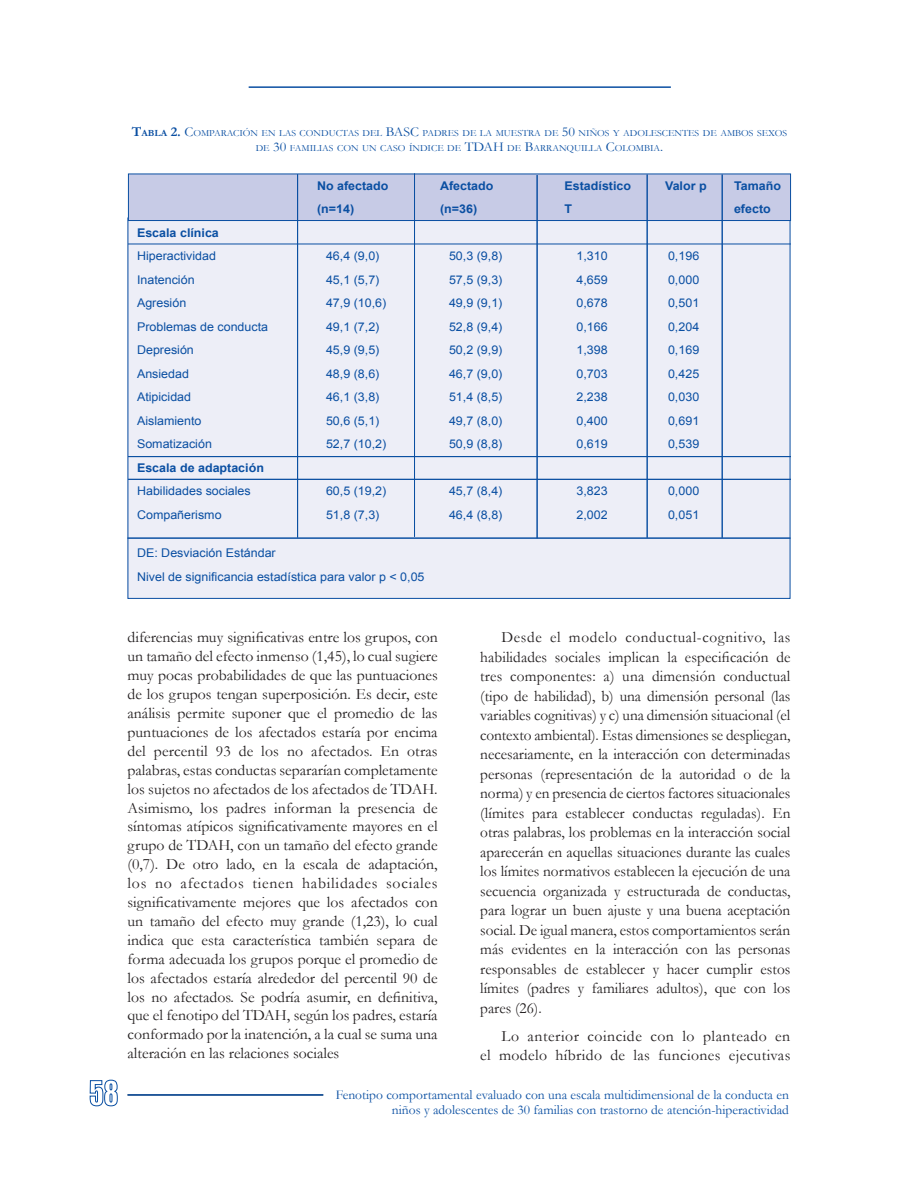
<style>
.page{position:relative;width:918px;height:1188px;background:#fff}
.page>*{position:absolute;margin:0;border:0;box-sizing:border-box;transform-origin:0 0}
.t1{font:15.75px/18.9px "Garamond";color:#231f20;text-align:justify}
.t2{font:15.75px/19.5px "Garamond";letter-spacing:.025em;color:#231f20;text-align:right}
.t3{font:13.5px/15px "Garamond";color:#0a4fa2;text-align:right}
.t4{font:12px/23.5px "Arial";color:#0a4fa2;scale:1.04 1}
.t5{font:700 12px "Arial";color:#0a4fa2;scale:1.04 1}
.t6{font:9.45px/15px "Garamond";color:#0a4fa2;text-align:center;scale:1.04 1}
.s1{font-weight:700;font-size:13.5px}
.s2{font-weight:700}
.s3{font-size:13.5px}
</style>
<div class="page">
<hr style="left:249px;top:86px;width:422px;height:2px;background:#0a4fa2">
<svg style="left:90px;top:1080px;width:28px;height:26px"></svg>
<hr style="left:128px;top:1094px;width:195px;height:2px;background:#0a4fa2">
<div style="left:128px;top:218px;width:662px;height:380px;background:#edeef7"></div>
<div style="left:128px;top:174px;width:663px;height:47px;background:#c7cbe6"></div>
<div style="left:128px;top:174px;width:663px;height:47px;border:1px solid #0a4fa2"></div>
<hr style="left:128px;top:538px;width:662px;height:1px;background:#0a4fa2">
<hr style="left:722px;top:175px;width:1px;height:363px;background:#0a4fa2">
<hr style="left:128px;top:456px;width:663px;height:1px;background:#0a4fa2">
<hr style="left:128px;top:479px;width:663px;height:1px;background:#0a4fa2">
<hr style="left:128px;top:244px;width:663px;height:1px;background:#0a4fa2">
<hr style="left:647px;top:175px;width:1px;height:363px;background:#0a4fa2">
<hr style="left:537px;top:175px;width:1px;height:363px;background:#0a4fa2">
<hr style="left:414px;top:174px;width:1px;height:363px;background:#0a4fa2">
<hr style="left:297px;top:174px;width:1px;height:363px;background:#0a4fa2">
<p class="t6" style="left:132px;top:126px;width:632px"><span class="s1">T</span><span class="s2">ABLA</span> <span class="s1">2.</span> <span class="s3">C</span>OMPARACIÓN EN LAS CONDUCTAS DEL <span class="s3">BASC</span> PADRES DE LA MUESTRA DE <span class="s3">50</span> NIÑOS Y ADOLESCENTES DE AMBOS SEXOS<br>DE <span class="s3">30</span> FAMILIAS CON UN CASO ÍNDICE DE <span class="s3">TDAH</span> DE <span class="s3">B</span>ARRANQUILLA <span class="s3">C</span>OLOMBIA<span class="s3">.</span></p>
<p class="t5" style="left:317px;top:178px;width:70px">No afectado</p>
<p class="t5" style="left:440px;top:178px;width:53px">Afectado</p>
<p class="t5" style="left:565px;top:178px;width:66px">Estadístico</p>
<p class="t5" style="left:665px;top:178px;width:42px">Valor p</p>
<p class="t5" style="left:734px;top:178px;width:47px">Tamaño</p>
<p class="t5" style="left:317px;top:201px;width:37px">(n=14)</p>
<p class="t5" style="left:440px;top:201px;width:37px">(n=36)</p>
<p class="t5" style="left:565px;top:201px;width:9px">T</p>
<p class="t5" style="left:734px;top:201px;width:37px">efecto</p>
<p class="t4" style="left:137px;top:221px;width:80px"><span class="s2">Escala clínica<br></span>Hiperactividad</p>
<p class="t4" style="left:326px;top:245px;width:53px">46,4 (9,0)</p>
<p class="t4" style="left:449px;top:245px;width:53px">50,3 (9,8)</p>
<p class="t4" style="left:577px;top:245px;width:32px">1,310</p>
<p class="t4" style="left:668px;top:245px;width:32px">0,196</p>
<p class="t4" style="left:137px;top:268px;width:57px">Inatención</p>
<p class="t4" style="left:326px;top:268px;width:53px">45,1 (5,7)</p>
<p class="t4" style="left:449px;top:268px;width:53px">57,5 (9,3)</p>
<p class="t4" style="left:577px;top:268px;width:32px">4,659</p>
<p class="t4" style="left:668px;top:268px;width:32px">0,000</p>
<p class="t4" style="left:137px;top:292px;width:49px">Agresión</p>
<p class="t4" style="left:326px;top:292px;width:60px">47,9 (10,6)</p>
<p class="t4" style="left:449px;top:292px;width:53px">49,9 (9,1)</p>
<p class="t4" style="left:577px;top:292px;width:32px">0,678</p>
<p class="t4" style="left:668px;top:292px;width:32px">0,501</p>
<p class="t4" style="left:137px;top:315px;width:128px">Problemas de conducta</p>
<p class="t4" style="left:326px;top:315px;width:53px">49,1 (7,2)</p>
<p class="t4" style="left:449px;top:315px;width:53px">52,8 (9,4)</p>
<p class="t4" style="left:577px;top:315px;width:32px">0,166</p>
<p class="t4" style="left:668px;top:315px;width:32px">0,204</p>
<p class="t4" style="left:137px;top:339px;width:56px">Depresión</p>
<p class="t4" style="left:326px;top:339px;width:53px">45,9 (9,5)</p>
<p class="t4" style="left:449px;top:339px;width:53px">50,2 (9,9)</p>
<p class="t4" style="left:577px;top:339px;width:32px">1,398</p>
<p class="t4" style="left:668px;top:339px;width:32px">0,169</p>
<p class="t4" style="left:137px;top:362px;width:52px">Ansiedad</p>
<p class="t4" style="left:326px;top:362px;width:53px">48,9 (8,6)</p>
<p class="t4" style="left:449px;top:362px;width:53px">46,7 (9,0)</p>
<p class="t4" style="left:577px;top:362px;width:32px">0,703</p>
<p class="t4" style="left:668px;top:362px;width:32px">0,425</p>
<p class="t4" style="left:137px;top:386px;width:54px">Atipicidad</p>
<p class="t4" style="left:326px;top:386px;width:53px">46,1 (3,8)</p>
<p class="t4" style="left:449px;top:386px;width:53px">51,4 (8,5)</p>
<p class="t4" style="left:577px;top:386px;width:32px">2,238</p>
<p class="t4" style="left:668px;top:386px;width:32px">0,030</p>
<p class="t4" style="left:137px;top:409px;width:64px">Aislamiento</p>
<p class="t4" style="left:326px;top:409px;width:53px">50,6 (5,1)</p>
<p class="t4" style="left:449px;top:409px;width:53px">49,7 (8,0)</p>
<p class="t4" style="left:577px;top:409px;width:32px">0,400</p>
<p class="t4" style="left:668px;top:409px;width:32px">0,691</p>
<p class="t4" style="left:137px;top:433px;width:74px">Somatización</p>
<p class="t4" style="left:326px;top:433px;width:60px">52,7 (10,2)</p>
<p class="t4" style="left:449px;top:433px;width:53px">50,9 (8,8)</p>
<p class="t4" style="left:577px;top:433px;width:32px">0,619</p>
<p class="t4" style="left:668px;top:433px;width:32px">0,539</p>
<p class="t4" style="left:137px;top:456px;width:124px"><span class="s2">Escala de adaptación<br></span>Habilidades sociales</p>
<p class="t4" style="left:326px;top:480px;width:60px">60,5 (19,2)</p>
<p class="t4" style="left:449px;top:480px;width:53px">45,7 (8,4)</p>
<p class="t4" style="left:577px;top:480px;width:32px">3,823</p>
<p class="t4" style="left:668px;top:480px;width:32px">0,000</p>
<p class="t4" style="left:137px;top:503px;width:83px">Compañerismo</p>
<p class="t4" style="left:326px;top:503px;width:53px">51,8 (7,3)</p>
<p class="t4" style="left:449px;top:503px;width:53px">46,4 (8,8)</p>
<p class="t4" style="left:577px;top:503px;width:32px">2,002</p>
<p class="t4" style="left:668px;top:503px;width:32px">0,051</p>
<p class="t4" style="left:137px;top:542px;width:278px">DE: Desviación Estándar<br>Nivel de significancia estadística para valor p &lt; 0,05</p>
<p class="t1" style="left:128px;top:628px;width:312px">diferencias muy significativas entre los grupos, con un tamaño del efecto inmenso (1,45), lo cual sugiere muy pocas probabilidades de que las puntuaciones de los grupos tengan superposición. Es decir, este análisis permite suponer que el promedio de las puntuaciones de los afectados estaría por encima del percentil 93 de los no afectados. En otras palabras, estas conductas separarían completamente los sujetos no afectados de los afectados de TDAH.<br>Asimismo, los padres informan la presencia de síntomas atípicos significativamente mayores en el grupo de TDAH, con un tamaño del efecto grande (0,7). De otro lado, en la escala de adaptación, los no afectados tienen habilidades sociales significativamente mejores que los afectados con un tamaño del efecto muy grande (1,23), lo cual indica que esta característica también separa de forma adecuada los grupos porque el promedio de los afectados estaría alrededor del percentil 90 de los no afectados. Se podría asumir, en definitiva, que el fenotipo del TDAH, según los padres, estaría conformado por la inatención, a la cual se suma una alteración en las relaciones sociales</p>
<p class="t1" style="left:480px;top:627px;width:312px;line-height:19.5px;text-indent:21px">Desde el modelo conductual-cognitivo, las habilidades sociales implican la especificación de tres componentes: a) una dimensión conductual (tipo de habilidad), b) una dimensión personal (las variables cognitivas) y c) una dimensión situacional (el contexto ambiental). Estas dimensiones se despliegan, necesariamente, en la interacción con determinadas personas (representación de la autoridad o de la norma) y en presencia de ciertos factores situacionales (límites para establecer conductas reguladas). En otras palabras, los problemas en la interacción social aparecerán en aquellas situaciones durante las cuales los límites normativos establecen la ejecución de una secuencia organizada y estructurada de conductas, para lograr un buen ajuste y una buena aceptación social. De igual manera, estos comportamientos serán más evidentes en la interacción con las personas responsables de establecer y hacer cumplir estos límites (padres y familiares adultos), que con los pares (26).</p>
<p class="t2" style="left:480px;top:1026px;width:312px">Lo anterior coincide con lo planteado en<br>el modelo híbrido de las funciones ejecutivas</p>
<p class="t3" style="left:336px;top:1087px;width:455px">Fenotipo comportamental evaluado con una escala multidimensional de la conducta en niños y adolescentes de 30 familias con trastorno de atención-hiperactividad</p>
</div>
